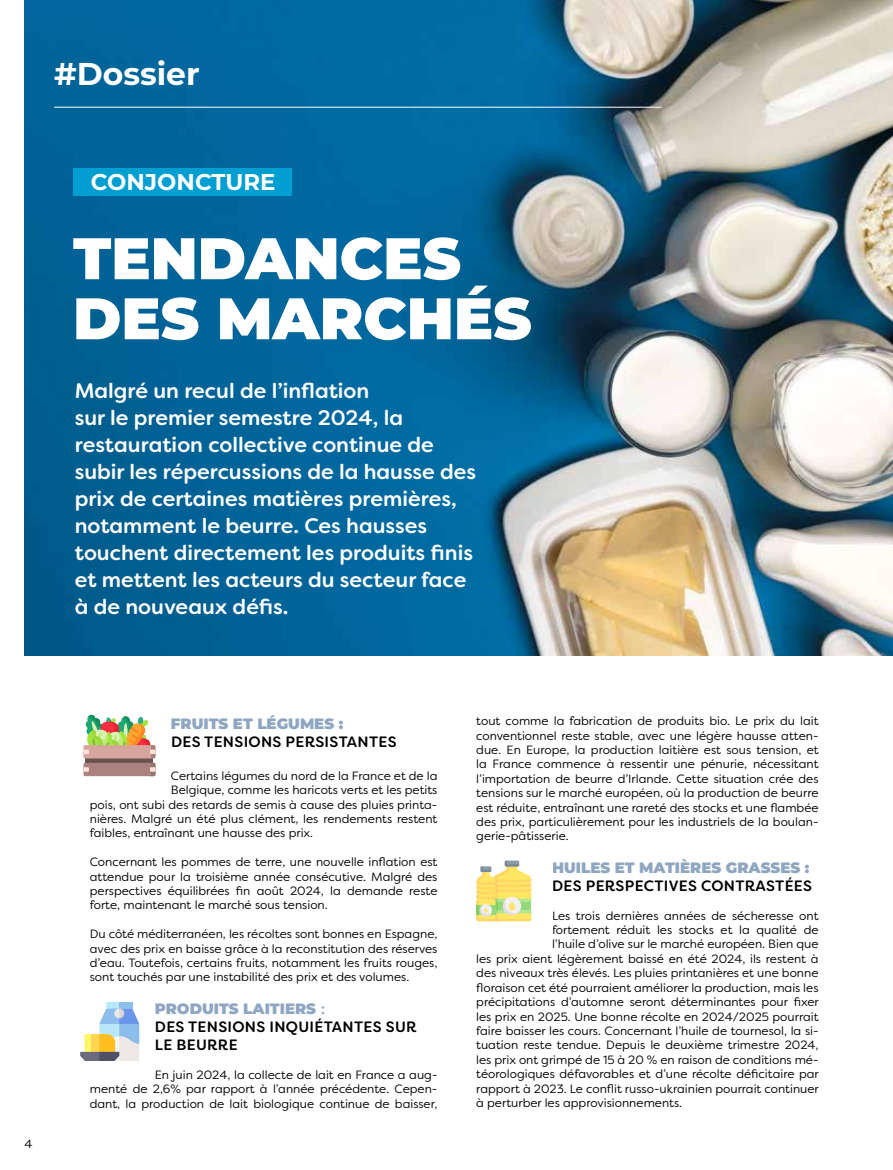
<style>
.page{position:relative;width:893px;height:1170px;background:#fff}
.page>*{position:absolute;margin:0;border:0;box-sizing:border-box;transform-origin:0 0}
.t1{font:900 58.5px/60px "Montserrat";color:#fff}
.t2{font:700 31.5px "Montserrat";color:#fff}
.t3{font:700 22.8px "Montserrat";color:#fff}
.t4{font:500 21px/27px "Filson Soft";color:#fff}
.t5{font:500 15px/18px "Filson Soft";letter-spacing:.02em;color:#000}
.t6{font:900 15px "Montserrat";color:#8fa6c2}
.t7{font:12px/14.4px "Filson Soft";color:#000;text-align:justify}
.s1{font-family:"Filson Soft";font-weight:500}
</style>
<div class="page">
<img style="left:24px;top:0;width:869px;height:656px">
<hr style="left:54px;top:107px;width:607px;height:1px;background:#fff">
<div style="left:73px;top:168px;width:219px;height:27px;background:#009ed1"></div>
<svg style="left:83px;top:714px;width:72px;height:62px;background:#bdaa8b"></svg>
<svg style="left:80px;top:1002px;width:59px;height:58px"></svg>
<svg style="left:476px;top:860px;width:55px;height:61px"></svg>
<h2 class="t2" style="left:54px;top:51px;width:147px">#Dossier</h2>
<h3 class="t3" style="left:91px;top:166px;width:186px">CONJONCTURE</h3>
<h1 class="t1" style="left:73px;top:225px;width:460px">TENDANCES<br>DES MARCHÉS</h1>
<p class="t4" style="left:75px;top:377px;width:403px">Malgré un recul de l’inflation<br>sur le premier semestre 2024, la restauration collective continue de subir les répercussions de la hausse des prix de certaines matières premières, notamment le beurre. Ces hausses touchent directement les produits finis et mettent les acteurs du secteur face à de nouveaux défis.</p>
<p class="t7" style="left:24px;top:1136px;width:10px">4</p>
<p class="t6" style="left:171px;top:712px;width:174px">FRUITS ET LÉGUMES :</p>
<p class="t5" style="left:171px;top:733px;width:227px">DES TENSIONS PERSISTANTES</p>
<p class="t7" style="left:171px;top:768px;width:268px">Certains légumes du nord de la France et de la</p>
<p class="t7" style="left:171px;top:782px;width:268px">Belgique, comme les haricots verts et les petits</p>
<p class="t7" style="left:90px;top:797px;width:349px">pois, ont subi des retards de semis à cause des pluies printa-</p>
<p class="t7" style="left:90px;top:811px;width:349px">nières. Malgré un été plus clément, les rendements restent</p>
<p class="t7" style="left:90px;top:825px;width:225px">faibles, entraînant une hausse des prix.</p>
<p class="t7" style="left:90px;top:854px;width:349px">Concernant les pommes de terre, une nouvelle inflation est attendue pour la troisième année consécutive. Malgré des perspectives équilibrées fin août 2024, la demande reste forte, maintenant le marché sous tension.</p>
<p class="t7" style="left:90px;top:926px;width:349px">Du côté méditerranéen, les récoltes sont bonnes en Espagne, avec des prix en baisse grâce à la reconstitution des réserves d’eau. Toutefois, certains fruits, notamment les fruits rouges, sont touchés par une instabilité des prix et des volumes.</p>
<p class="t6" style="left:155px;top:997px;width:172px">PRODUITS LAITIERS <span class="s1">:</span></p>
<p class="t5" style="left:155px;top:1017px;width:263px">DES TENSIONS INQUIÉTANTES SUR<br>LE BEURRE</p>
<p class="t7" style="left:90px;top:1067px;width:349px;text-indent:65px">En juin 2024, la collecte de lait en France a aug&shy;menté de 2,6% par rapport à l’année précédente. Cepen&shy;dant, la production de lait biologique continue de baisser,</p>
<p class="t7" style="left:476px;top:713px;width:344px">tout comme la fabrication de produits bio. Le prix du lait conventionnel reste stable, avec une légère hausse atten&shy;due. En Europe, la production laitière est sous tension, et la France commence à ressentir une pénurie, nécessitant l’importation de beurre d’Irlande. Cette situation crée des tensions sur le marché européen, où la production de beurre est réduite, entraînant une rareté des stocks et une flambée des prix, particulièrement pour les industriels de la boulan&shy;gerie-pâtisserie.</p>
<p class="t6" style="left:552px;top:856px;width:259px">HUILES ET MATIÈRES GRASSES :</p>
<p class="t5" style="left:552px;top:876px;width:261px">DES PERSPECTIVES CONTRASTÉES</p>
<p class="t7" style="left:552px;top:908px;width:268px">Les trois dernières années de sécheresse ont</p>
<p class="t7" style="left:552px;top:922px;width:268px">fortement réduit les stocks et la qualité de</p>
<p class="t7" style="left:552px;top:936px;width:268px">l’huile d’olive sur le marché européen. Bien que</p>
<p class="t7" style="left:476px;top:951px;width:344px">les prix aient légèrement baissé en été 2024, ils restent à</p>
<p class="t7" style="left:476px;top:965px;width:344px">des niveaux très élevés. Les pluies printanières et une bonne</p>
<p class="t7" style="left:476px;top:980px;width:344px">floraison cet été pourraient améliorer la production, mais les</p>
<p class="t7" style="left:476px;top:994px;width:344px">précipitations d’automne seront déterminantes pour fixer</p>
<p class="t7" style="left:476px;top:1008px;width:344px">les prix en 2025. Une bonne récolte en 2024/2025 pourrait</p>
<p class="t7" style="left:476px;top:1023px;width:344px">faire baisser les cours. Concernant l’huile de tournesol, la si-</p>
<p class="t7" style="left:476px;top:1037px;width:344px">tuation reste tendue. Depuis le deuxième trimestre 2024,</p>
<p class="t7" style="left:476px;top:1052px;width:344px">les prix ont grimpé de 15 à 20 % en raison de conditions mé-</p>
<p class="t7" style="left:476px;top:1066px;width:344px">téorologiques défavorables et d’une récolte déficitaire par</p>
<p class="t7" style="left:476px;top:1080px;width:344px">rapport à 2023. Le conflit russo-ukrainien pourrait continuer</p>
<p class="t7" style="left:476px;top:1095px;width:207px">à perturber les approvisionnements.</p>
</div>
